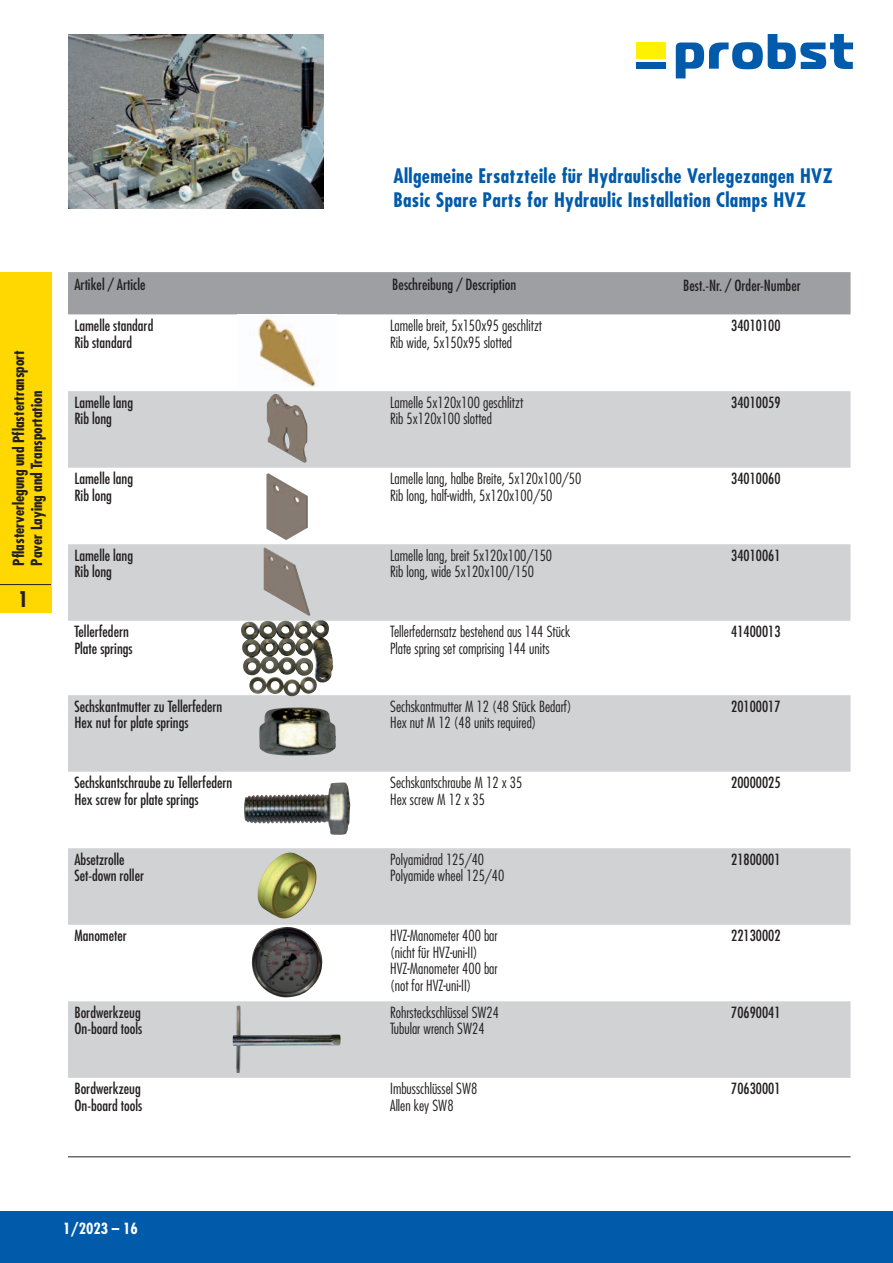
<style>
.page{position:relative;width:893px;height:1263px;background:#fff}
.page>*{position:absolute;margin:0;border:0;box-sizing:border-box;transform-origin:0 0}
.t1{font:700 condensed 21px "Futura";color:#231f20}
.t2{font:700 condensed 19.5px/24px "Futura";letter-spacing:.02em;color:#015aaa}
.t3{font:300 condensed 15px/16.5px "Futura";color:#231f20}
.t4{font:condensed 15px/16.5px "Futura";color:#231f20}
.t5{font:700 condensed 15px/18px "Futura";color:#231f20}
.t6{font:700 condensed 15px "Futura";color:#fff}
</style>
<div class="page">
<div style="left:0;top:272px;width:51px;height:340px;background:#ffd801"></div>
<hr style="left:0;top:584px;width:51px;height:1px;background:#231f20">
<div style="left:0;top:1212px;width:893px;height:51px;background:#015aaa"></div>
<div style="left:636px;top:42px;width:30px;height:17px;background:#fff101"></div>
<svg style="left:676px;top:34px;width:177px;height:44px"></svg>
<div style="left:636px;top:62px;width:30px;height:7px;background:#015aaa"></div>
<div style="left:68px;top:272px;width:782px;height:43px;background:#9d9fa2"></div>
<svg style="left:68px;top:391px;width:782px;height:687px;fill:#d1d2d4"></svg>
<img style="left:68px;top:34px;width:255px;height:174px">
<img style="left:233px;top:1006px;width:108px;height:67px">
<img style="left:240px;top:620px;width:94px;height:76px">
<img style="left:265px;top:547px;width:45px;height:69px">
<img style="left:268px;top:473px;width:40px;height:58px">
<img style="left:288px;top:405px;width:19px;height:58px">
<img style="left:252px;top:927px;width:70px;height:71px">
<img style="left:309px;top:861px;width:7px;height:30px">
<img style="left:259px;top:707px;width:77px;height:49px">
<img style="left:244px;top:782px;width:106px;height:53px">
<img style="left:258px;top:318px;width:58px;height:69px">
<hr style="left:68px;top:1157px;width:782px;height:1px;background:#231f20">
<p class="t5" style="left:11px;top:566px;width:217px;rotate:-90deg">Pflasterverlegung und Pflastertransport<br>Paver Laying and Transportation</p>
<h1 class="t1" style="left:18px;top:590px;width:12px">1</h1>
<h2 class="t2" style="left:393px;top:166px;width:441px">Allgemeine Ersatzteile für Hydraulische Verlegezangen HVZ<br>Basic Spare Parts for Hydraulic Installation Clamps HVZ</h2>
<p class="t4" style="left:74px;top:278px;width:73px">Artikel / Article</p>
<p class="t4" style="left:392px;top:278px;width:125px">Beschreibung / Description</p>
<p class="t4" style="left:74px;top:319px;width:80px">Lamelle standard<br>Rib standard</p>
<p class="t3" style="left:390px;top:318px;width:153px">Lamelle breit, 5x150x95 geschlitzt<br>Rib wide, 5x150x95 slotted</p>
<p class="t4" style="left:731px;top:319px;width:51px">34010100</p>
<p class="t4" style="left:683px;top:278px;width:119px">Best.-Nr. / Order-Number</p>
<p class="t4" style="left:74px;top:395px;width:60px">Lamelle lang<br>Rib long</p>
<p class="t3" style="left:390px;top:395px;width:134px">Lamelle 5x120x100 geschlitzt<br>Rib 5x120x100 slotted</p>
<p class="t4" style="left:731px;top:395px;width:51px">34010059</p>
<p class="t4" style="left:74px;top:472px;width:60px">Lamelle lang<br>Rib long</p>
<p class="t3" style="left:390px;top:471px;width:193px">Lamelle lang, halbe Breite, 5x120x100/50<br>Rib long, half-width, 5x120x100/50</p>
<p class="t4" style="left:731px;top:472px;width:51px">34010060</p>
<p class="t4" style="left:74px;top:548px;width:60px">Lamelle lang<br>Rib long</p>
<p class="t3" style="left:390px;top:548px;width:163px">Lamelle lang, breit 5x120x100/150<br>Rib long, wide 5x120x100/150</p>
<p class="t4" style="left:731px;top:548px;width:51px">34010061</p>
<p class="t4" style="left:74px;top:625px;width:60px">Tellerfedern<br>Plate springs</p>
<p class="t3" style="left:390px;top:625px;width:182px">Tellerfedernsatz bestehend aus 144 Stück<br>Plate spring set comprising 144 units</p>
<p class="t4" style="left:731px;top:625px;width:51px">41400013</p>
<p class="t4" style="left:74px;top:699px;width:149px">Sechskantmutter zu Tellerfedern<br>Hex nut for plate springs</p>
<p class="t3" style="left:390px;top:699px;width:183px">Sechskantmutter M 12 (48 Stück Bedarf)<br>Hex nut M 12 (48 units required)</p>
<p class="t4" style="left:731px;top:699px;width:51px">20100017</p>
<p class="t4" style="left:74px;top:776px;width:159px">Sechskantschraube zu Tellerfedern<br>Hex screw for plate springs</p>
<p class="t3" style="left:390px;top:775px;width:134px">Sechskantschraube M 12 x 35<br>Hex screw M 12 x 35</p>
<p class="t4" style="left:731px;top:776px;width:51px">20000025</p>
<p class="t4" style="left:74px;top:852px;width:71px">Absetzrolle<br>Set-down roller</p>
<p class="t3" style="left:390px;top:852px;width:116px">Polyamidrad 125/40<br>Polyamide wheel 125/40</p>
<p class="t4" style="left:731px;top:852px;width:51px">21800001</p>
<p class="t4" style="left:74px;top:929px;width:54px">Manometer</p>
<p class="t3" style="left:390px;top:929px;width:109px">HVZ-Manometer 400 bar (nicht für HVZ-uni-II)<br>HVZ-Manometer 400 bar (not for HVZ-uni-II)</p>
<p class="t4" style="left:731px;top:929px;width:51px">22130002</p>
<p class="t4" style="left:74px;top:1005px;width:69px">Bordwerkzeug<br>On-board tools</p>
<p class="t3" style="left:390px;top:1005px;width:110px">Rohrsteckschlüssel SW24<br>Tubular wrench SW24</p>
<p class="t4" style="left:731px;top:1005px;width:51px">70690041</p>
<p class="t4" style="left:74px;top:1082px;width:69px">Bordwerkzeug<br>On-board tools</p>
<p class="t3" style="left:390px;top:1082px;width:89px">Imbusschlüssel SW8<br>Allen key SW8</p>
<p class="t4" style="left:731px;top:1082px;width:51px">70630001</p>
<p class="t6" style="left:63px;top:1222px;width:76px">1/2023 – 16</p>
</div>
